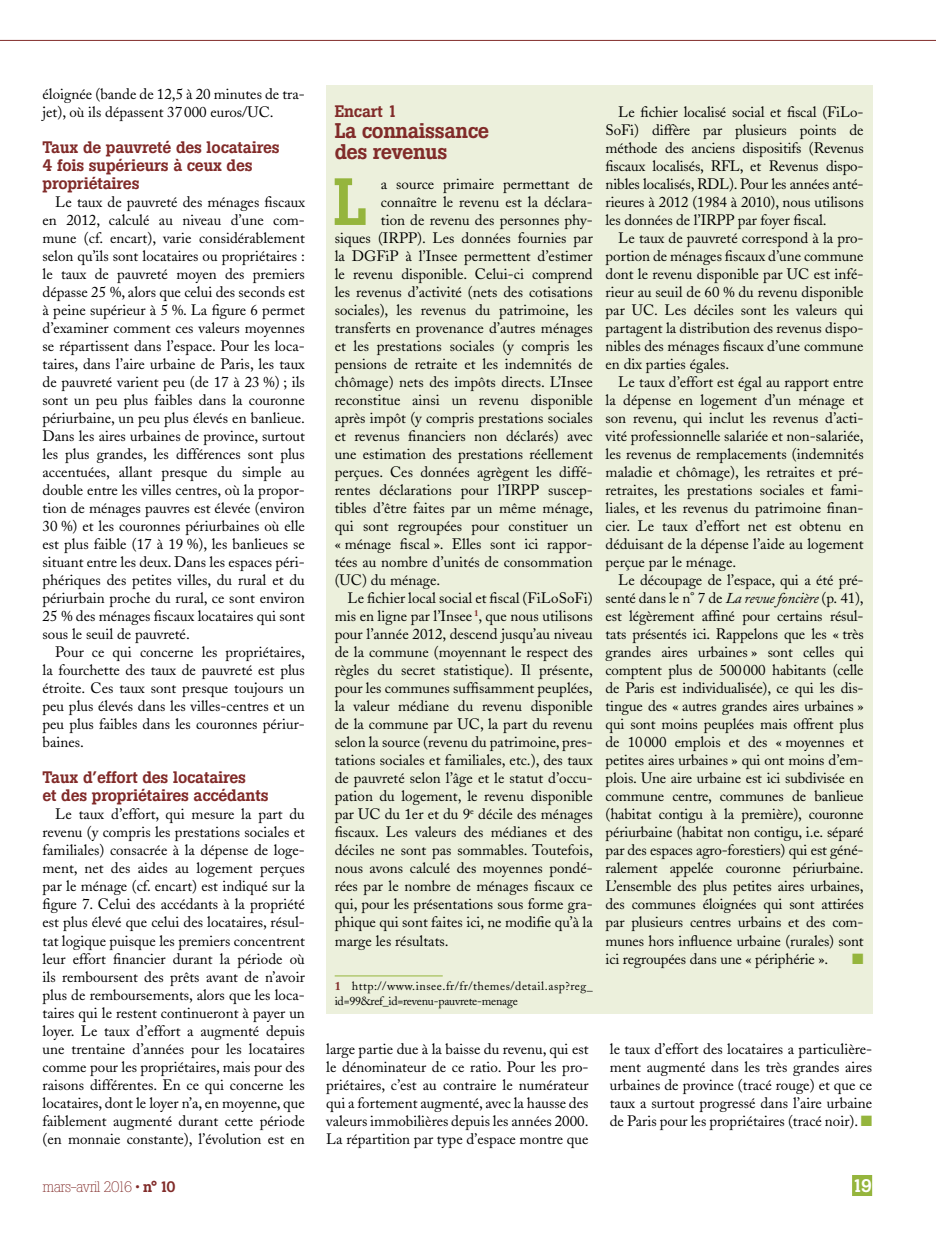
<style>
.page{position:relative;width:936px;height:1234px;background:#fff}
.page>*{position:absolute;margin:0;border:0;box-sizing:border-box;transform-origin:0 0}
.t1{font:500 66px "Boton";color:#95b53d}
.t2{font:500 21px/21px "Boton";letter-spacing:-.02em;color:#812b29}
.t3{font:500 18px "Boton";color:#fff}
.t4{font:500 16.5px/18px "Boton";letter-spacing:-.01em;color:#812b29}
.t5{font:15px/18px "Adobe Caslon";color:#000;text-align:justify}
.t6{font:300 15px "Boton";letter-spacing:-.05em;color:#812b29}
.t7{font:15px "Zapf Dingbats ITC";color:#95b53d}
.t8{font:12px/14.4px "Adobe Caslon";letter-spacing:.04em;color:#000}
.s1{font-weight:700;color:#812b29}
.s2{font-style:italic}
.s3{color:#95b53d}
.s4{font-weight:500}
</style>
<div class="page">
<div style="left:852px;top:1174px;width:20px;height:21px;background:#95b53d"></div>
<hr style="left:0;top:40px;width:935px;height:1px;background:#812b29">
<div style="left:326px;top:85px;width:546px;height:927px;background:#ecf0dc"></div>
<hr style="left:334px;top:975px;width:108px;height:1px;background:#95b53d">
<p class="t5" style="left:43px;top:85px;width:264px">éloignée (bande de 12,5 à 20 minutes de tra&shy;jet), où ils dépassent 37000 euros/UC.</p>
<p class="t4" style="left:43px;top:138px;width:239px">Taux de pauvreté des locataires<br>4 fois supérieurs à ceux des propriétaires</p>
<p class="t5" style="left:43px;top:193px;width:264px;text-indent:13px">Le taux de pauvreté des ménages fiscaux en 2012, calculé au niveau d’une com&shy;mune (cf. encart), varie considérablement selon qu’ils sont locataires ou propriétaires : le taux de pauvreté moyen des premiers dépasse 25 %, alors que celui des seconds est à peine supérieur à 5 %. La figure 6 permet d’examiner comment ces valeurs moyennes se répartissent dans l’espace. Pour les loca&shy;taires, dans l’aire urbaine de Paris, les taux de pauvreté varient peu (de 17 à 23 %) ; ils sont un peu plus faibles dans la couronne périurbaine, un peu plus élevés en banlieue.<br>Dans les aires urbaines de province, surtout les plus grandes, les différences sont plus accentuées, allant presque du simple au double entre les villes centres, où la propor&shy;tion de ménages pauvres est élevée (environ 30 %) et les couronnes périurbaines où elle est plus faible (17 à 19 %), les banlieues se situant entre les deux. Dans les espaces péri&shy;phériques des petites villes, du rural et du périurbain proche du rural, ce sont environ 25 % des ménages fiscaux locataires qui sont sous le seuil de pauvreté.</p>
<p class="t5" style="left:43px;top:643px;width:264px;text-indent:13px">Pour ce qui concerne les propriétaires, la fourchette des taux de pauvreté est plus étroite. Ces taux sont presque toujours un peu plus élevés dans les villes-centres et un peu plus faibles dans les couronnes périur&shy;baines.</p>
<p class="t4" style="left:43px;top:768px;width:227px">Taux d’effort des locataires<br>et des propriétaires accédants</p>
<p class="t5" style="left:43px;top:805px;width:264px;text-indent:13px">Le taux d’effort, qui mesure la part du revenu (y compris les prestations sociales et familiales) consacrée à la dépense de loge&shy;ment, net des aides au logement perçues par le ménage (cf. encart) est indiqué sur la figure 7. Celui des accédants à la propriété est plus élevé que celui des locataires, résul&shy;tat logique puisque les premiers concentrent leur effort financier durant la période où ils remboursent des prêts avant de n’avoir plus de remboursements, alors que les loca&shy;taires qui le restent continueront à payer un loyer. Le taux d’effort a augmenté depuis une trentaine d’années pour les locataires comme pour les propriétaires, mais pour des raisons différentes. En ce qui concerne les locataires, dont le loyer n’a, en moyenne, que faiblement augmenté durant cette période (en monnaie constante), l’évolution est en</p>
<p class="t4" style="left:334px;top:102px;width:64px">Encart 1</p>
<h2 class="t2" style="left:334px;top:120px;width:156px">La connaissance des revenus</h2>
<h1 class="t1" style="left:333px;top:163px;width:36px">L</h1>
<p class="t5" style="left:381px;top:175px;width:213px">a source primaire permettant de</p>
<p class="t5" style="left:381px;top:193px;width:213px">connaître le revenu est la déclara-</p>
<p class="t5" style="left:381px;top:211px;width:213px">tion de revenu des personnes phy-</p>
<p class="t5" style="left:334px;top:229px;width:259px">siques (IRPP). Les données fournies par</p>
<p class="t5" style="left:334px;top:247px;width:259px">la DGFiP à l’Insee permettent d’estimer</p>
<p class="t5" style="left:334px;top:265px;width:259px">le revenu disponible. Celui-ci comprend</p>
<p class="t5" style="left:334px;top:283px;width:259px">les revenus d’activité (nets des cotisations</p>
<p class="t5" style="left:334px;top:301px;width:259px">sociales), les revenus du patrimoine, les</p>
<p class="t5" style="left:334px;top:319px;width:259px">transferts en provenance d’autres ménages</p>
<p class="t5" style="left:334px;top:337px;width:259px">et les prestations sociales (y compris les</p>
<p class="t5" style="left:334px;top:355px;width:259px">pensions de retraite et les indemnités de</p>
<p class="t5" style="left:334px;top:373px;width:259px">chômage) nets des impôts directs. L’Insee</p>
<p class="t5" style="left:334px;top:391px;width:259px">reconstitue ainsi un revenu disponible</p>
<p class="t5" style="left:334px;top:409px;width:259px">après impôt (y compris prestations sociales</p>
<p class="t5" style="left:334px;top:427px;width:259px">et revenus financiers non déclarés) avec</p>
<p class="t5" style="left:334px;top:445px;width:259px">une estimation des prestations réellement</p>
<p class="t5" style="left:334px;top:463px;width:259px">perçues. Ces données agrègent les diffé-</p>
<p class="t5" style="left:334px;top:481px;width:259px">rentes déclarations pour l’IRPP suscep-</p>
<p class="t5" style="left:334px;top:499px;width:259px">tibles d’être faites par un même ménage,</p>
<p class="t5" style="left:334px;top:517px;width:259px">qui sont regroupées pour constituer un</p>
<p class="t5" style="left:334px;top:535px;width:259px">« ménage fiscal ». Elles sont ici rappor-</p>
<p class="t5" style="left:334px;top:553px;width:259px">tées au nombre d’unités de consommation</p>
<p class="t5" style="left:334px;top:571px;width:107px">(UC) du ménage.</p>
<p class="t5" style="left:347px;top:589px;width:247px">Le fichier local social et fiscal (FiLoSoFi)</p>
<p class="t5" style="left:334px;top:607px;width:259px">mis en ligne par l’Insee <sup>1</sup>, que nous utilisons</p>
<p class="t5" style="left:334px;top:625px;width:259px">pour l’année 2012, descend jusqu’au niveau</p>
<p class="t5" style="left:334px;top:643px;width:259px">de la commune (moyennant le respect des</p>
<p class="t5" style="left:334px;top:661px;width:259px">règles du secret statistique). Il présente,</p>
<p class="t5" style="left:334px;top:679px;width:259px">pour les communes suffisamment peuplées,</p>
<p class="t5" style="left:334px;top:697px;width:259px">la valeur médiane du revenu disponible</p>
<p class="t5" style="left:334px;top:715px;width:259px">de la commune par UC, la part du revenu</p>
<p class="t5" style="left:334px;top:733px;width:259px">selon la source (revenu du patrimoine, pres-</p>
<p class="t5" style="left:334px;top:751px;width:259px">tations sociales et familiales, etc.), des taux</p>
<p class="t5" style="left:334px;top:769px;width:259px">de pauvreté selon l’âge et le statut d’occu-</p>
<p class="t5" style="left:334px;top:787px;width:259px">pation du logement, le revenu disponible</p>
<p class="t5" style="left:334px;top:805px;width:259px">par UC du 1er et du 9<sup>e</sup> décile des ménages</p>
<p class="t5" style="left:334px;top:823px;width:259px">fiscaux. Les valeurs des médianes et des</p>
<p class="t5" style="left:334px;top:841px;width:259px">déciles ne sont pas sommables. Toutefois,</p>
<p class="t5" style="left:334px;top:859px;width:259px">nous avons calculé des moyennes pondé-</p>
<p class="t5" style="left:334px;top:877px;width:259px">rées par le nombre de ménages fiscaux ce</p>
<p class="t5" style="left:334px;top:895px;width:259px">qui, pour les présentations sous forme gra-</p>
<p class="t5" style="left:334px;top:913px;width:259px">phique qui sont faites ici, ne modifie qu’à la</p>
<p class="t5" style="left:334px;top:931px;width:115px">marge les résultats.</p>
<p class="t8" style="left:334px;top:978px;width:259px"><span class="s1">1</span> http://www.insee.fr/fr/themes/detail.asp?reg_ id=99&amp;ref_id=revenu-pauvrete-menage</p>
<p class="t5" style="left:605px;top:103px;width:259px;text-indent:13px">Le fichier localisé social et fiscal (FiLo-SoFi) diffère par plusieurs points de méthode des anciens dispositifs (Revenus fiscaux localisés, RFL, et Revenus dispo&shy;nibles localisés, RDL). Pour les années anté&shy;rieures à 2012 (1984 à 2010), nous utilisons les données de l’IRPP par foyer fiscal.</p>
<p class="t5" style="left:605px;top:229px;width:259px;text-indent:13px">Le taux de pauvreté correspond à la pro&shy;portion de ménages fiscaux d’une commune dont le revenu disponible par UC est infé&shy;rieur au seuil de 60 % du revenu disponible par UC. Les déciles sont les valeurs qui partagent la distribution des revenus dispo&shy;nibles des ménages fiscaux d’une commune en dix parties égales.</p>
<p class="t5" style="left:605px;top:373px;width:259px;text-indent:13px">Le taux d’effort est égal au rapport entre la dépense en logement d’un ménage et son revenu, qui inclut les revenus d’acti&shy;vité professionnelle salariée et non-salariée, les revenus de remplacements (indemnités maladie et chômage), les retraites et pré&shy;retraites, les prestations sociales et fami&shy;liales, et les revenus du patrimoine finan&shy;cier. Le taux d’effort net est obtenu en déduisant de la dépense l’aide au logement perçue par le ménage.</p>
<p class="t5" style="left:605px;top:571px;width:259px;text-indent:13px">Le découpage de l’espace, qui a été pré&shy;senté dans le n° 7 de <span class="s2">La revue foncière</span> (p. 41), est légèrement affiné pour certains résul&shy;tats présentés ici. Rappelons que les « très grandes aires urbaines » sont celles qui comptent plus de 500000 habitants (celle de Paris est individualisée), ce qui les dis&shy;tingue des « autres grandes aires urbaines » qui sont moins peuplées mais offrent plus de 10000 emplois et des « moyennes et petites aires urbaines » qui ont moins d’em&shy;plois. Une aire urbaine est ici subdivisée en commune centre, communes de banlieue (habitat contigu à la première), couronne périurbaine (habitat non contigu, i.e. séparé par des espaces agro-forestiers) qui est géné&shy;ralement appelée couronne périurbaine.<br>L’ensemble des plus petites aires urbaines, des communes éloignées qui sont attirées par plusieurs centres urbains et des com&shy;munes hors influence urbaine (rurales) sont ici regroupées dans une « périphérie ».</p>
<p class="t7" style="left:852px;top:951px;width:13px">■</p>
<p class="t5" style="left:326px;top:1039px;width:264px">large partie due à la baisse du revenu, qui est le dénominateur de ce ratio. Pour les pro&shy;priétaires, c’est au contraire le numérateur qui a fortement augmenté, avec la hausse des valeurs immobilières depuis les années 2000.<br>La répartition par type d’espace montre que</p>
<p class="t5" style="left:609px;top:1039px;width:264px">le taux d’effort des locataires a particulière&shy;ment augmenté dans les très grandes aires urbaines de province (tracé rouge) et que ce taux a surtout progressé dans l’aire urbaine de Paris pour les propriétaires (tracé noir). <span class="s3">■</span></p>
<p class="t6" style="left:43px;top:1177px;width:134px">mars-avril 2016 • <span class="s4">n° 10</span></p>
<p class="t3" style="left:852px;top:1174px;width:22px">19</p>
</div>
